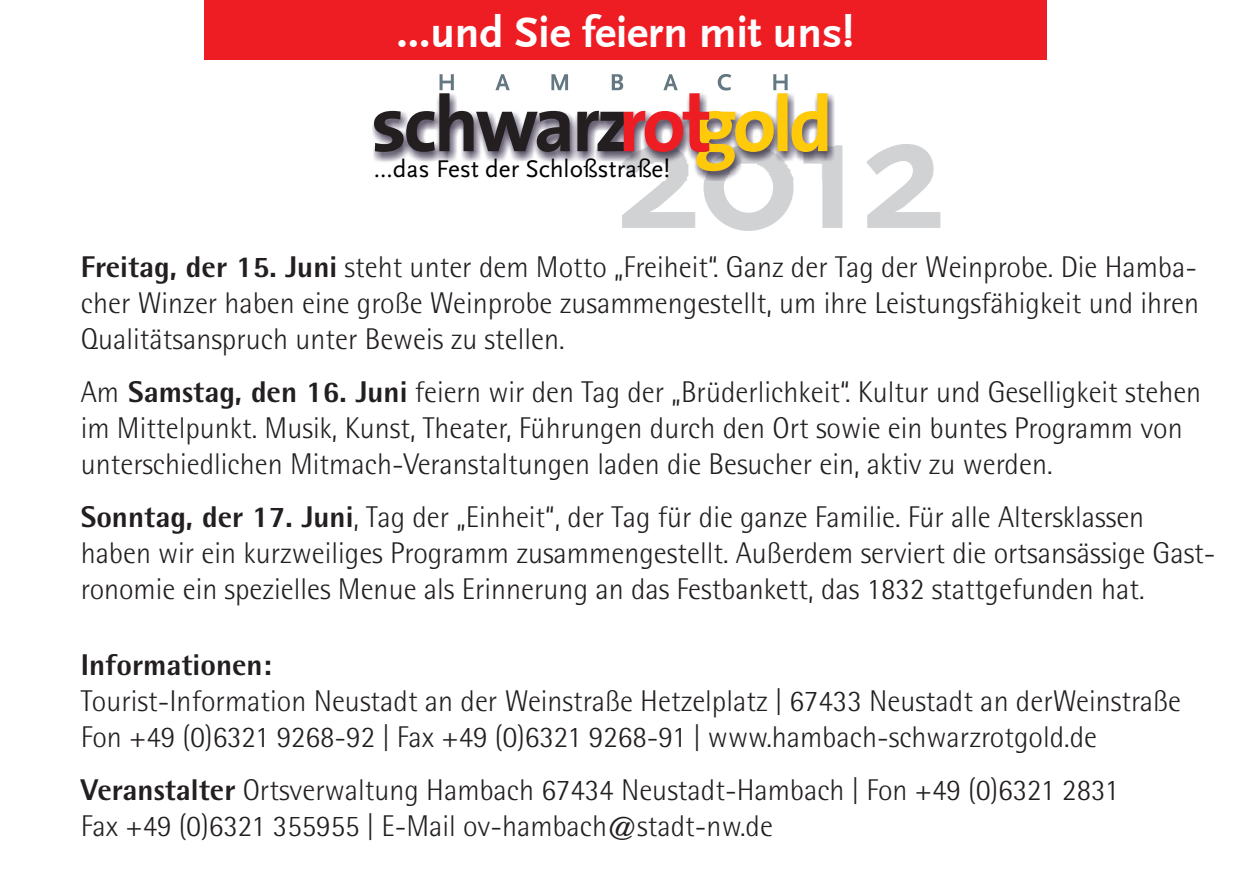
<style>
.page{position:relative;width:1259px;height:893px;background:#fff}
.page>*{position:absolute;margin:0;border:0;box-sizing:border-box;transform-origin:0 0}
.t1{font:700 168.6px "Scala Sans";color:#d1d2d4}
.t2{font:700 45px "Scala Sans";color:#fff}
.t3{font:300 30px/36px "Rotis Semi Sans";color:#231f20}
.t4{font:800 30px "Rotis Semi Sans";color:#231f20}
.t5{font:25.2px "Scala Sans";color:#000002}
.s1{font-weight:800}
</style>
<div class="page">
<div style="left:204px;top:0;width:842px;height:60px;background:#ee1d23"></div>
<img style="left:372px;top:93px;width:462px;height:87px">
<svg style="left:374px;top:74px;width:453px;height:97px"></svg>
<h2 class="t2" style="left:396px;top:8px;width:459px">...und Sie feiern mit uns!</h2>
<h1 class="t1" style="left:617px;top:82px;width:330px">2012</h1>
<p class="t5" style="left:374px;top:155px;width:298px">...das Fest der Schloßstraße!</p>
<p class="t3" style="left:81px;top:249px;width:1119px;text-align:justify"><span class="s1">Freitag, der 15. Juni</span> steht unter dem Motto „Freiheit“. Ganz der Tag der Weinprobe. Die Hamba&shy;cher Winzer haben eine große Weinprobe zusammengestellt, um ihre Leistungsfähigkeit und ihren Qualitätsanspruch unter Beweis zu stellen.</p>
<p class="t3" style="left:81px;top:374px;width:1122px">Am <span class="s1">Samstag, den 16. Juni</span> feiern wir den Tag der „Brüderlichkeit“. Kultur und Geselligkeit stehen im Mittelpunkt. Musik, Kunst, Theater, Führungen durch den Ort sowie ein buntes Programm von unterschiedlichen Mitmach-Veranstaltungen laden die Besucher ein, aktiv zu werden.</p>
<p class="t3" style="left:81px;top:499px;width:1136px"><span class="s1">Sonntag, der 17. Juni</span>, Tag der „Einheit“, der Tag für die ganze Familie. Für alle Altersklassen haben wir ein kurzweiliges Programm zusammengestellt. Außerdem serviert die ortsansässige Gast&shy;ronomie ein spezielles Menue als Erinnerung an das Festbankett, das 1832 stattgefunden hat.</p>
<p class="t4" style="left:81px;top:646px;width:192px">Informationen:</p>
<p class="t3" style="left:81px;top:683px;width:1102px">Tourist-Information Neustadt an der Weinstraße Hetzelplatz | 67433 Neustadt an derWeinstraße<br>Fon +49 (0)6321 9268-92 | Fax +49 (0)6321 9268-91 | www.hambach-schwarzrotgold.de</p>
<p class="t3" style="left:81px;top:772px;width:1039px"><span class="s1">Veranstalter</span> Ortsverwaltung Hambach 67434 Neustadt-Hambach | Fon +49 (0)6321 2831<br>Fax +49 (0)6321 355955 | E-Mail ov-hambach@stadt-nw.de</p>
</div>
